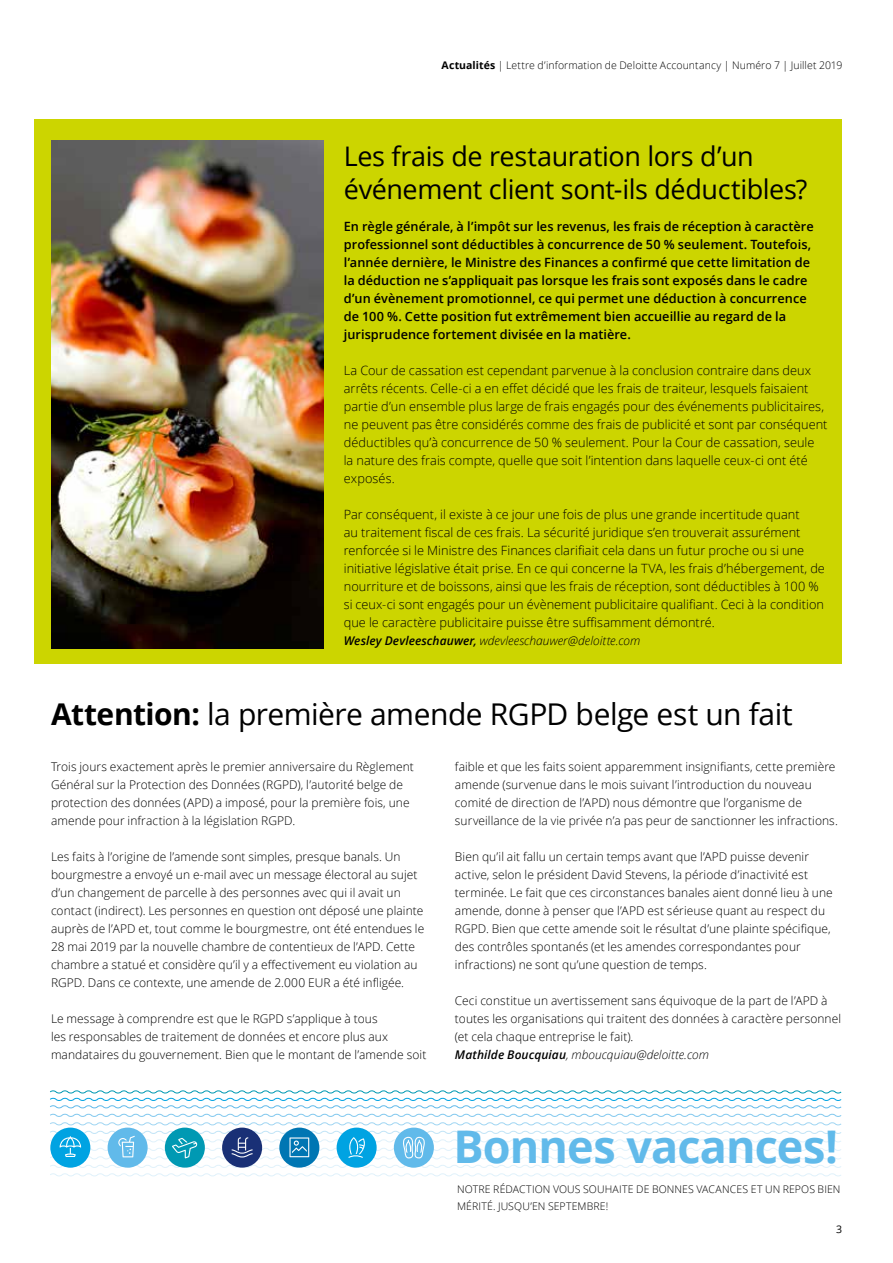
<style>
.page{position:relative;width:893px;height:1263px;background:#fff}
.page>*{position:absolute;margin:0;border:0;box-sizing:border-box;transform-origin:0 0}
.t1{font:700 45px "Open Sans";letter-spacing:-.02em;color:#61baea}
.t2{font:30px "Open Sans";letter-spacing:-.015em;color:#000}
.t3{font:27px/33px "Open Sans";letter-spacing:-.015em;color:#000}
.t4{font:300 12.75px/18px "Open Sans";letter-spacing:.005em;color:#000}
.t5{font:600 12.75px/18px "Open Sans";letter-spacing:.005em;color:#000}
.t6{font:300 12px/18px "Open Sans";letter-spacing:.005em;color:#000}
.t7{font:italic 300 12px "Open Sans";letter-spacing:.005em;color:#000}
.t8{font:300 10.5px/16.5px "Open Sans";letter-spacing:.01em;color:#000}
.t9{font:10.5px "Open Sans";color:#000}
.s1{font-weight:700}
.s2{font-weight:600}
.s3{font-weight:600;font-style:italic}
.s4{font-style:italic}
</style>
<div class="page">
<div style="left:34px;top:119px;width:808px;height:544px;background:#ccd500"></div>
<img style="left:51px;top:140px;width:272px;height:508px">
<svg style="left:50px;top:1090px;width:792px;height:87px"></svg>
<p class="t8" style="left:442px;top:57px;width:402px"><span class="s1">Actualités</span> | Lettre d’information de Deloitte Accountancy | Numéro 7 | Juillet 2019</p>
<h3 class="t3" style="left:344px;top:139px;width:465px">Les frais de restauration lors d’un événement client sont-ils déductibles?</h3>
<p class="t5" style="left:344px;top:217px;width:471px">En règle générale, à l’impôt sur les revenus, les frais de réception à caractère professionnel sont déductibles à concurrence de 50 % seulement. Toutefois, l’année dernière, le Ministre des Finances a confirmé que cette limitation de la déduction ne s’appliquait pas lorsque les frais sont exposés dans le cadre d’un évènement promotionnel, ce qui permet une déduction à concurrence de 100 %. Cette position fut extrêmement bien accueillie au regard de la jurisprudence fortement divisée en la matière.</p>
<p class="t4" style="left:344px;top:361px;width:485px">La Cour de cassation est cependant parvenue à la conclusion contraire dans deux arrêts récents. Celle-ci a en effet décidé que les frais de traiteur, lesquels faisaient partie d’un ensemble plus large de frais engagés pour des événements publicitaires, ne peuvent pas être considérés comme des frais de publicité et sont par conséquent déductibles qu’à concurrence de 50 % seulement. Pour la Cour de cassation, seule<br>la nature des frais compte, quelle que soit l’intention dans laquelle ceux-ci ont été exposés.</p>
<p class="t4" style="left:344px;top:505px;width:483px">Par conséquent, il existe à ce jour une fois de plus une grande incertitude quant<br>au traitement fiscal de ces frais. La sécurité juridique s’en trouverait assurément renforcée si le Ministre des Finances clarifiait cela dans un futur proche ou si une initiative législative était prise. En ce qui concerne la TVA, les frais d’hébergement, de nourriture et de boissons, ainsi que les frais de réception, sont déductibles à 100 % si ceux-ci sont engagés pour un évènement publicitaire qualifiant. Ceci à la condition que le caractère publicitaire puisse être suffisamment démontré.</p>
<p class="t7" style="left:344px;top:632px;width:298px"><span class="s2">Wesley Devleeschauwer,</span> wdevleeschauwer@deloitte.com</p>
<h2 class="t2" style="left:51px;top:693px;width:743px"><span class="s1">Attention:</span> la première amende RGPD belge est un fait</h2>
<p class="t6" style="left:51px;top:757px;width:364px">Trois jours exactement après le premier anniversaire du Règlement Général sur la Protection des Données (RGPD), l’autorité belge de protection des données (APD) a imposé, pour la première fois, une amende pour infraction à la législation RGPD.</p>
<p class="t6" style="left:51px;top:847px;width:375px">Les faits à l’origine de l’amende sont simples, presque banals. Un bourgmestre a envoyé un e-mail avec un message électoral au sujet d’un changement de parcelle à des personnes avec qui il avait un contact (indirect). Les personnes en question ont déposé une plainte auprès de l’APD et, tout comme le bourgmestre, ont été entendues le 28 mai 2019 par la nouvelle chambre de contentieux de l’APD. Cette chambre a statué et considère qu’il y a effectivement eu violation au RGPD. Dans ce contexte, une amende de 2.000 EUR a été infligée.</p>
<p class="t6" style="left:51px;top:1009px;width:377px">Le message à comprendre est que le RGPD s’applique à tous<br>les responsables de traitement de données et encore plus aux mandataires du gouvernement. Bien que le montant de l’amende soit</p>
<p class="t6" style="left:455px;top:757px;width:384px">faible et que les faits soient apparemment insignifiants, cette première amende (survenue dans le mois suivant l’introduction du nouveau comité de direction de l’APD) nous démontre que l’organisme de surveillance de la vie privée n’a pas peur de sanctionner les infractions.</p>
<p class="t6" style="left:455px;top:847px;width:379px">Bien qu’il ait fallu un certain temps avant que l’APD puisse devenir active, selon le président David Stevens, la période d’inactivité est terminée. Le fait que ces circonstances banales aient donné lieu à une amende, donne à penser que l’APD est sérieuse quant au respect du RGPD. Bien que cette amende soit le résultat d’une plainte spécifique, des contrôles spontanés (et les amendes correspondantes pour infractions) ne sont qu’une question de temps.</p>
<p class="t6" style="left:455px;top:991px;width:388px">Ceci constitue un avertissement sans équivoque de la part de l’APD à toutes les organisations qui traitent des données à caractère personnel (et cela chaque entreprise le fait).<br><span class="s3">Mathilde Boucquiau</span><span class="s4">, mboucquiau@deloitte.com</span></p>
<h1 class="t1" style="left:453px;top:1115px;width:386px">Bonnes vacances!</h1>
<p class="t8" style="left:457px;top:1181px;width:385px">NOTRE RÉDACTION VOUS SOUHAITE DE BONNES VACANCES ET UN REPOS BIEN<br>MÉRITÉ. JUSQU’EN SEPTEMBRE!</p>
<p class="t9" style="left:836px;top:1222px;width:8px">3</p>
</div>
